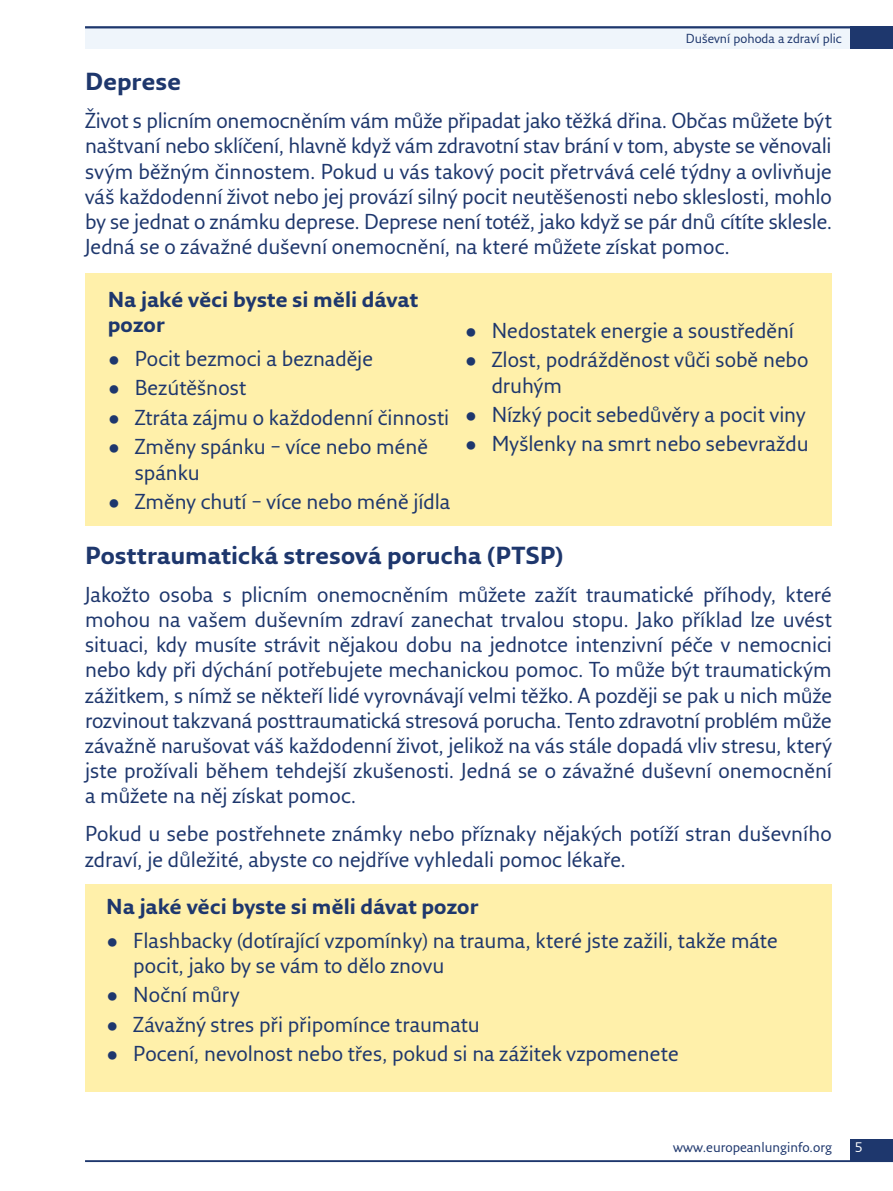
<style>
.page{position:relative;width:893px;height:1191px;background:#fff}
.page>*{position:absolute;margin:0;border:0;box-sizing:border-box;transform-origin:0 0}
.H___B-head{font:700 24px "Fresco Sans Pro";color:#1e376d}
.H___B-head-2{font:21px/25.2px "Fresco Sans Pro";color:#1e376d}
.H___B-head-3{font:700 21px/25.2px "Fresco Sans Pro";color:#1e376d}
.Running_foot_left{font:13.5px "Fresco Sans Pro";color:#1e376d}
.Folio_left{font:13.5px "Fresco Sans Pro";color:#fff}
.Running_head_left{font:12.75px "Fresco Sans Pro";color:#1e376d}
</style>
<div class="page">
<div style="left:85px;top:26px;width:808px;height:23px;background:#eff5fb"></div>
<div style="left:850px;top:26px;width:43px;height:23px;background:#1e376d"></div>
<div style="left:850px;top:1138px;width:43px;height:23px;background:#1e376d"></div>
<hr style="left:85px;top:26px;width:808px;height:2px;background:#1e376d">
<hr style="left:85px;top:1160px;width:808px;height:2px;background:#1e376d">
<div style="left:85px;top:274px;width:747px;height:252px;background:#fff0aa"></div>
<div style="left:85px;top:884px;width:747px;height:207px;background:#fff0aa"></div>
<p class="Running_head_left" style="left:686px;top:30px;width:157px">Duševní pohoda a zdraví plic</p>
<p class="H___B-head" style="left:85px;top:67px;width:98px">Deprese</p>
<p class="H___B-head-2" style="left:85px;top:108px;width:749px;text-align:justify">Život s plicním onemocněním vám může připadat jako těžká dřina. Občas můžete být naštvaní nebo sklíčení, hlavně když vám zdravotní stav brání v tom, abyste se věnovali svým běžným činnostem. Pokud u vás takový pocit přetrvává celé týdny a ovlivňuje váš každodenní život nebo jej provází silný pocit neutěšenosti nebo skleslosti, mohlo by se jednat o známku deprese. Deprese není totéž, jako když se pár dnů cítíte sklesle.<br>Jedná se o závažné duševní onemocnění, na které můžete získat pomoc.</p>
<p class="H___B-head-3" style="left:108px;top:286px;width:312px">Na jaké věci byste si měli dávat pozor</p>
<p class="H___B-head-2" style="left:108px;top:345px;width:267px">• Pocit bezmoci a beznaděje</p>
<p class="H___B-head-2" style="left:108px;top:375px;width:140px">• Bezútěšnost</p>
<p class="H___B-head-2" style="left:108px;top:404px;width:343px">• Ztráta zájmu o každodenní činnosti</p>
<p class="H___B-head-2" style="left:135px;top:434px;width:295px;text-indent:-27px">• Změny spánku – více nebo méně spánku</p>
<p class="H___B-head-2" style="left:108px;top:488px;width:344px">• Změny chutí – více nebo méně jídla</p>
<p class="H___B-head-2" style="left:465px;top:317px;width:331px">• Nedostatek energie a soustředění</p>
<p class="H___B-head-2" style="left:492px;top:347px;width:318px;text-indent:-27px">• Zlost, podrážděnost vůči sobě nebo druhým</p>
<p class="H___B-head-2" style="left:465px;top:401px;width:342px">• Nízký pocit sebedůvěry a pocit viny</p>
<p class="H___B-head-2" style="left:465px;top:431px;width:345px">• Myšlenky na smrt nebo sebevraždu</p>
<p class="H___B-head" style="left:85px;top:540px;width:480px">Posttraumatická stresová porucha (PTSP)</p>
<p class="H___B-head-2" style="left:85px;top:581px;width:749px;text-align:justify">Jakožto osoba s plicním onemocněním můžete zažít traumatické příhody, které mohou na vašem duševním zdraví zanechat trvalou stopu. Jako příklad lze uvést situaci, kdy musíte strávit nějakou dobu na jednotce intenzivní péče v nemocnici nebo kdy při dýchání potřebujete mechanickou pomoc. To může být traumatickým zážitkem, s nímž se někteří lidé vyrovnávají velmi těžko. A později se pak u nich může rozvinout takzvaná posttraumatická stresová porucha. Tento zdravotní problém může závažně narušovat váš každodenní život, jelikož na vás stále dopadá vliv stresu, který jste prožívali během tehdejší zkušenosti. Jedná se o závažné duševní onemocnění a můžete na něj získat pomoc.</p>
<p class="H___B-head-2" style="left:85px;top:820px;width:748px">Pokud u sebe postřehnete známky nebo příznaky nějakých potíží stran duševního zdraví, je důležité, abyste co nejdříve vyhledali pomoc lékaře.</p>
<p class="H___B-head-3" style="left:106px;top:893px;width:373px">Na jaké věci byste si měli dávat pozor</p>
<p class="H___B-head-2" style="left:133px;top:927px;width:646px;text-indent:-27px">• Flashbacky (dotírající vzpomínky) na trauma, které jste zažili, takže máte pocit, jako by se vám to dělo znovu</p>
<p class="H___B-head-2" style="left:106px;top:981px;width:135px">• Noční můry</p>
<p class="H___B-head-2" style="left:106px;top:1011px;width:375px">• Závažný stres při připomínce traumatu</p>
<p class="H___B-head-2" style="left:106px;top:1040px;width:574px">• Pocení, nevolnost nebo třes, pokud si na zážitek vzpomenete</p>
<p class="Running_foot_left" style="left:673px;top:1138px;width:160px">www.europeanlunginfo.org</p>
<p class="Folio_left" style="left:855px;top:1139px;width:10px">5</p>
</div>
